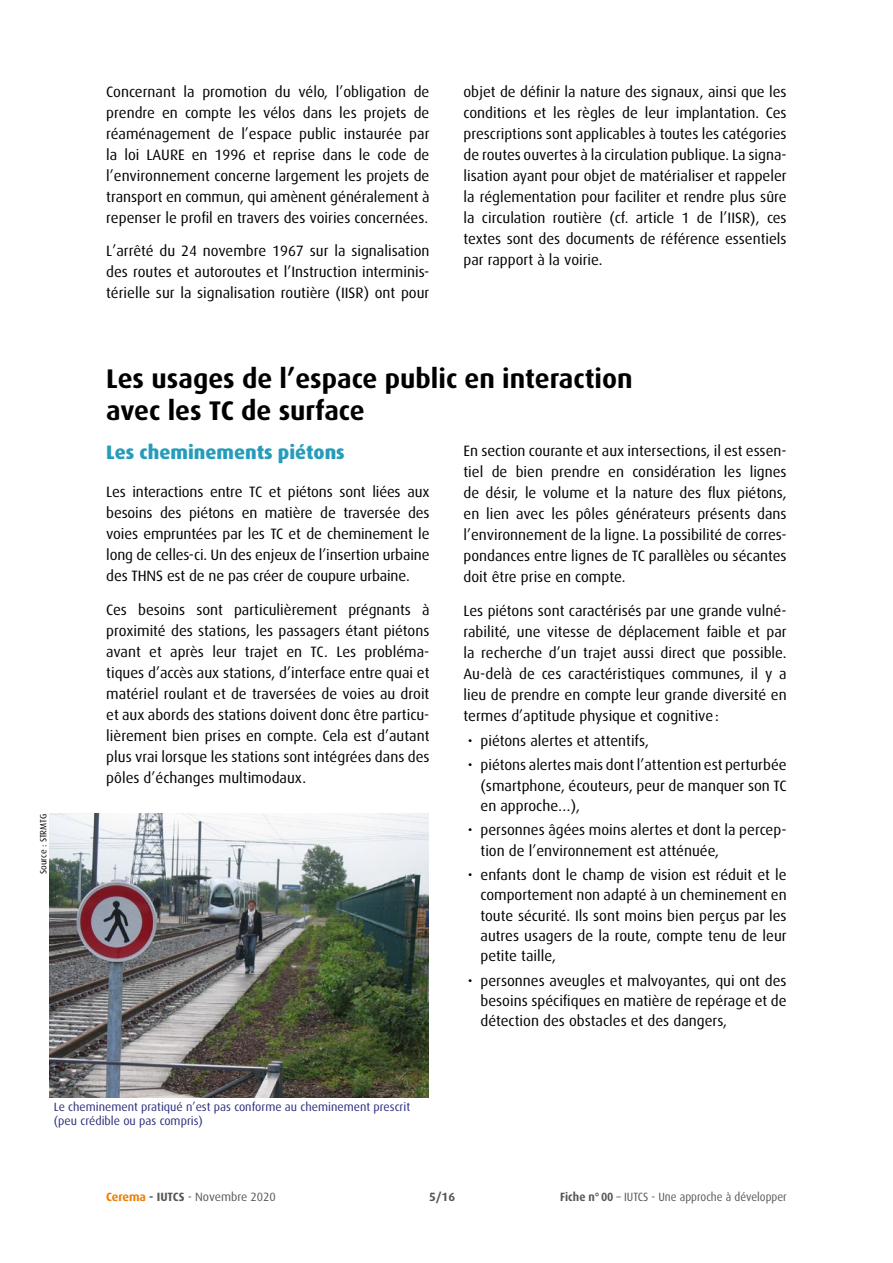
<style>
.page{position:relative;width:893px;height:1263px;background:#fff}
.page>*{position:absolute;margin:0;border:0;box-sizing:border-box;transform-origin:0 0}
.Titre_1{font:700 27px/32.4px "Dax OT";color:#000}
.Titre_2{font:800 19.5px "Dax OT";color:#279cba}
.corps_de_texte{font:15px/21px "Dax OT";color:#000;text-align:justify}
.legende{font:12px/14.4px "Dax OT";color:#2b2c7b}
.t1{font:12px "Dax OT";color:#575756;scale:.93 1}
.t2{font:12px "Dax OT";color:#575756}
.t3{font:700 12px "Dax OT";color:#575756}
.Source{font:9px "Dax OT";letter-spacing:-.005em;color:#000}
.s1{font-weight:700;color:#ef7d00}
.s2{font-weight:700}
</style>
<div class="page">
<img style="left:50px;top:814px;width:378px;height:283px">
<p class="Source" style="left:38px;top:874px;width:62px;rotate:-90deg">Source : STRMTG</p>
<p class="corps_de_texte" style="left:106px;top:81px;width:325px">Concernant la promotion du vélo, l’obligation de prendre en compte les vélos dans les projets de réaménagement de l’espace public instaurée par la loi LAURE en 1996 et reprise dans le code de l’environnement concerne largement les projets de transport en commun, qui amènent généralement à repenser le profil en travers des voiries concernées.</p>
<p class="corps_de_texte" style="left:106px;top:241px;width:325px">L’arrêté du 24 novembre 1967 sur la signalisation des routes et autoroutes et l’Instruction interminis&shy;térielle sur la signalisation routière (IISR) ont pour</p>
<p class="corps_de_texte" style="left:463px;top:81px;width:325px">objet de définir la nature des signaux, ainsi que les conditions et les règles de leur implantation. Ces prescriptions sont applicables à toutes les catégories de routes ouvertes à la circulation publique. La signa&shy;lisation ayant pour objet de matérialiser et rappeler la réglementation pour faciliter et rendre plus sûre la circulation routière (cf. article 1 de l’IISR), ces textes sont des documents de référence essentiels par rapport à la voirie.</p>
<p class="Titre_1" style="left:106px;top:362px;width:528px">Les usages de l’espace public en interaction avec les TC de surface</p>
<p class="Titre_2" style="left:106px;top:441px;width:240px">Les cheminements piétons</p>
<p class="corps_de_texte" style="left:106px;top:481px;width:325px">Les interactions entre TC et piétons sont liées aux besoins des piétons en matière de traversée des voies empruntées par les TC et de cheminement le long de celles-ci. Un des enjeux de l’insertion urbaine des THNS est de ne pas créer de coupure urbaine.</p>
<p class="corps_de_texte" style="left:106px;top:599px;width:325px">Ces besoins sont particulièrement prégnants à proximité des stations, les passagers étant piétons avant et après leur trajet en TC. Les probléma&shy;tiques d’accès aux stations, d’interface entre quai et matériel roulant et de traversées de voies au droit et aux abords des stations doivent donc être particu&shy;lièrement bien prises en compte. Cela est d’autant plus vrai lorsque les stations sont intégrées dans des pôles d’échanges multimodaux.</p>
<p class="corps_de_texte" style="left:463px;top:441px;width:325px">En section courante et aux intersections, il est essen&shy;tiel de bien prendre en considération les lignes de désir, le volume et la nature des flux piétons, en lien avec les pôles générateurs présents dans l’environnement de la ligne. La possibilité de corres&shy;pondances entre lignes de TC parallèles ou sécantes doit être prise en compte.</p>
<p class="corps_de_texte" style="left:463px;top:601px;width:325px">Les piétons sont caractérisés par une grande vulné&shy;rabilité, une vitesse de déplacement faible et par la recherche d’un trajet aussi direct que possible.<br>Au-delà de ces caractéristiques communes, il y a lieu de prendre en compte leur grande diversité en termes d’aptitude physique et cognitive:</p>
<p class="corps_de_texte" style="left:468px;top:730px;width:183px">• piétons alertes et attentifs,</p>
<p class="corps_de_texte" style="left:480px;top:755px;width:308px;line-height:20.2px;text-indent:-13px">• piétons alertes mais dont l’attention est perturbée (smartphone, écouteurs, peur de manquer son TC en approche…),</p>
<p class="corps_de_texte" style="left:480px;top:820px;width:308px;line-height:20.2px;text-indent:-13px">• personnes âgées moins alertes et dont la percep&shy;tion de l’environnement est atténuée,</p>
<p class="corps_de_texte" style="left:480px;top:865px;width:308px;line-height:20.2px;text-indent:-13px">• enfants dont le champ de vision est réduit et le comportement non adapté à un cheminement en toute sécurité. Ils sont moins bien perçus par les autres usagers de la route, compte tenu de leur petite taille,</p>
<p class="corps_de_texte" style="left:480px;top:970px;width:308px;line-height:20.2px;text-indent:-13px">• personnes aveugles et malvoyantes, qui ont des besoins spécifiques en matière de repérage et de détection des obstacles et des dangers,</p>
<p class="legende" style="left:54px;top:1099px;width:358px">Le cheminement pratiqué n’est pas conforme au cheminement prescrit (peu crédible ou pas compris)</p>
<p class="t2" style="left:106px;top:1190px;width:171px"><span class="s1">Cerema</span> <span class="s2">- IUTCS</span> - Novembre 2020</p>
<p class="t3" style="left:429px;top:1190px;width:27px">5/16</p>
<p class="t1" style="left:560px;top:1190px;width:245px"><span class="s2">Fiche n°00</span> – IUTCS - Une approche à développer</p>
</div>
